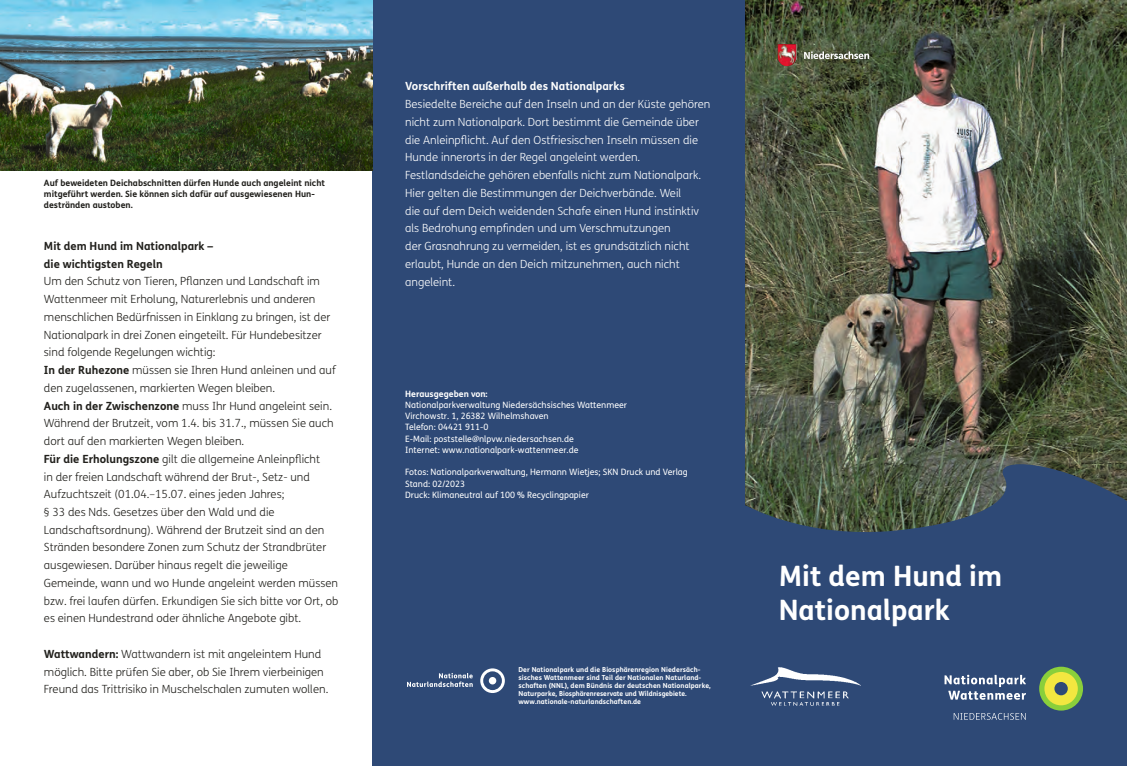
<style>
.page{position:relative;width:1127px;height:766px;background:#fff}
.page>*{position:absolute;margin:0;border:0;box-sizing:border-box;transform-origin:0 0}
.t1{font:700 28.12px/33.1px "FS Me";color:#fff}
.t2{font:300 11.25px/17.8px "FS Me";color:#21201c}
.t3{font:300 11.25px/17.8px "FS Me";color:#fff}
.t4{font:700 11.25px/17.8px "FS Me";color:#21201c}
.t5{font:700 11.25px "FS Me";color:#fff}
.t6{font:8.75px/11.2px "FS Me";color:#fff}
.t7{font:700 8.75px/11.2px "FS Me";color:#21201c}
.t8{font:700 8.75px "FS Me";color:#fff}
.t9{font:700 6.88px/8.1px "FS Me";letter-spacing:.01em;color:#fff}
.s1{font-weight:700}
</style>
<div class="page">
<img style="left:744px;top:0;width:383px;height:455px">
<svg style="left:744px;top:455px;width:383px;height:310px;background:#344c6c"></svg>
<div style="left:372px;top:0;width:372px;height:765px;background:#2e4976"></div>
<img style="left:778px;top:44px;width:75px;height:22px">
<img style="left:748px;top:661px;width:115px;height:50px">
<img style="left:0;top:0;width:372px;height:170px">
<svg style="left:954px;top:712px;width:72px;height:7px"></svg>
<div style="left:1039px;top:666px;width:44px;height:44px;background:#8acf3b;border-radius:50%"></div>
<div style="left:1044px;top:671px;width:34px;height:34px;background:#f2e740;border-radius:50%"></div>
<div style="left:1054px;top:681px;width:14px;height:14px;background:#2e4976;border-radius:50%"></div>
<svg style="left:944px;top:674px;width:82px;height:25px"></svg>
<svg style="left:480px;top:668px;width:25px;height:24px"></svg>
<div style="left:489px;top:676px;width:7px;height:8px;background:#fff;border-radius:50%"></div>
<svg style="left:407px;top:673px;width:66px;height:13px"></svg>
<p class="t7" style="left:44px;top:176px;width:283px">Auf beweideten Deichabschnitten dürfen Hunde auch angeleint nicht mitgeführt werden. Sie können sich dafür auf ausgewiesenen Hun&shy;destränden austoben.</p>
<p class="t4" style="left:44px;top:236px;width:171px">Mit dem Hund im Nationalpark – die wichtigsten Regeln</p>
<p class="t2" style="left:44px;top:272px;width:296px">Um den Schutz von Tieren, Pflanzen und Landschaft im Wattenmeer mit Erholung, Naturerlebnis und anderen menschlichen Bedürfnissen in Einklang zu bringen, ist der Nationalpark in drei Zonen eingeteilt. Für Hundebesitzer sind folgende Regelungen wichtig:<br><span class="s1">In der Ruhezone</span> müssen sie Ihren Hund anleinen und auf den zugelassenen, markierten Wegen bleiben.<br><span class="s1">Auch in der Zwischenzone</span> muss Ihr Hund angeleint sein.<br>Während der Brutzeit, vom 1.4. bis 31.7., müssen Sie auch dort auf den markierten Wegen bleiben.<br><span class="s1">Für die Erholungszone</span> gilt die allgemeine Anleinpflicht<br>in der freien Landschaft während der Brut-, Setz- und Aufzuchtszeit (01.04.–15.07. eines jeden Jahres;<br>§ 33 des Nds. Gesetzes über den Wald und die Landschaftsordnung). Während der Brutzeit sind an den Stränden besondere Zonen zum Schutz der Strandbrüter ausgewiesen. Darüber hinaus regelt die jeweilige Gemeinde, wann und wo Hunde angeleint werden müssen bzw. frei laufen dürfen. Erkundigen Sie sich bitte vor Ort, ob es einen Hundestrand oder ähnliche Angebote gibt.</p>
<p class="t2" style="left:44px;top:644px;width:286px"><span class="s1">Wattwandern:</span> Wattwandern ist mit angeleintem Hund möglich. Bitte prüfen Sie aber, ob Sie Ihrem vierbeinigen<br>Freund das Trittrisiko in Muschelschalen zumuten wollen.</p>
<p class="t5" style="left:405px;top:78px;width:221px">Vorschriften außerhalb des Nationalparks</p>
<p class="t3" style="left:405px;top:95px;width:307px">Besiedelte Bereiche auf den Inseln und an der Küste gehören nicht zum Nationalpark. Dort bestimmt die Gemeinde über die Anleinpflicht. Auf den Ostfriesischen Inseln müssen die Hunde innerorts in der Regel angeleint werden.<br>Festlandsdeiche gehören ebenfalls nicht zum Nationalpark.<br>Hier gelten die Bestimmungen der Deichverbände. Weil<br>die auf dem Deich weidenden Schafe einen Hund instinktiv als Bedrohung empfinden und um Verschmutzungen<br>der Grasnahrung zu vermeiden, ist es grundsätzlich nicht erlaubt, Hunde an den Deich mitzunehmen, auch nicht angeleint.</p>
<p class="t8" style="left:405px;top:386px;width:84px">Herausgegeben von:</p>
<p class="t6" style="left:405px;top:399px;width:223px">Nationalparkverwaltung Niedersächsisches Wattenmeer Virchowstr. 1, 26382 Wilhelmshaven<br>Telefon: 04421 911-0<br>E-Mail: poststelle@nlpvw.niedersachsen.de<br>Internet: www.nationalpark-wattenmeer.de</p>
<p class="t6" style="left:405px;top:466px;width:284px">Fotos: Nationalparkverwaltung, Hermann Wietjes; SKN Druck und Verlag<br>Stand: 02/2023<br>Druck: Klimaneutral auf 100 % Recyclingpapier</p>
<p class="t9" style="left:518px;top:664px;width:194px">Der Nationalpark und die Biosphärenregion Niedersäch&shy;sisches Wattenmeer sind Teil der Nationalen Naturland&shy;schaften (NNL), dem Bündnis der deutschen Nationalparke, Naturparke, Biosphärenreservate und Wildnisgebiete. www.nationale-naturlandschaften.de</p>
<h1 class="t1" style="left:779px;top:558px;width:225px">Mit dem Hund im<br>Nationalpark</h1>
</div>
